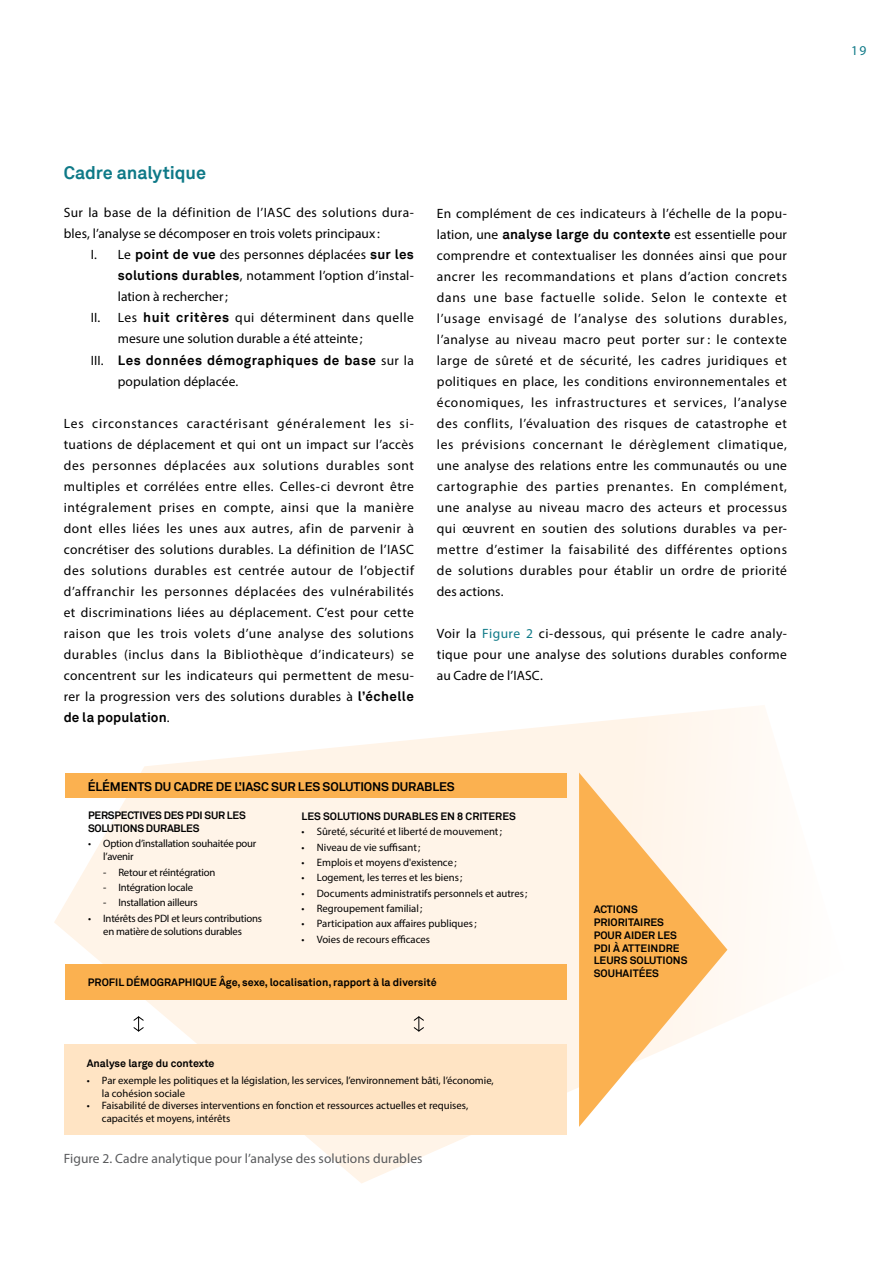
<style>
.page{position:relative;width:893px;height:1263px;background:#fff}
.page>*{position:absolute;margin:0;border:0;box-sizing:border-box;transform-origin:0 0}
.t1{font:700 18px "Akkurat";letter-spacing:-.005em;color:#0e7987}
.t2{font:13.5px/21px "Myriad Pro";letter-spacing:.02em;color:#000;text-align:justify}
.t3{font:13.5px "Myriad Pro";letter-spacing:.005em;color:#58595b}
.t4{font:700 13.5px "Akkurat";letter-spacing:.03em;color:#000}
.t5{font:13.5px "Myriad Pro";color:#000}
.t6{font:700 13.5px "Akkurat";letter-spacing:.01em;color:#000}
.t7{font:13.5px "Myriad Pro";color:#0e7987}
.t8{font:700 12.45px "Akkurat";letter-spacing:-.01em;color:#000}
.t9{font:10.65px/12.9px "Myriad Pro";color:#000}
.t10{font:700 10.65px/12.9px "Akkurat";color:#000}
.t11{font:10.65px/12.9px "Myriad Pro";letter-spacing:-.02em;color:#000}
.t12{font:700 10.65px/12.9px "Akkurat";letter-spacing:-.02em;color:#000}
.s1{font-family:"Akkurat";font-weight:700}
.s2{font-family:"Myriad Pro";font-weight:400}
.s3{color:#0e7987}
</style>
<div class="page">
<svg style="left:54px;top:706px;width:710px;height:477px;fill:#fff4e8"></svg>
<div style="left:64px;top:1044px;width:502px;height:91px;background:#ffe4c4"></div>
<svg style="left:414px;top:1016px;width:10px;height:15px"></svg>
<svg style="left:134px;top:1016px;width:10px;height:15px"></svg>
<svg style="left:579px;top:773px;width:148px;height:354px"></svg>
<div style="left:65px;top:964px;width:501px;height:36px;background:#fbb150"></div>
<div style="left:65px;top:773px;width:501px;height:25px;background:#fbb150"></div>
<h1 class="t1" style="left:64px;top:162px;width:144px">Cadre analytique</h1>
<p class="t2" style="left:64px;top:202px;width:352px">Sur la base de la définition de l’IASC des solutions dura&shy;bles, l’analyse se décomposer en trois volets principaux :</p>
<p class="t2" style="left:91px;top:244px;width:325px">I. Le <span class="s1">point de vue</span> des personnes déplacées <span class="s1">sur les</span></p>
<p class="t2" style="left:118px;top:265px;width:298px"><span class="s1">solutions durables</span>, notamment l’option d’instal-</p>
<p class="t2" style="left:118px;top:286px;width:112px">lation à rechercher;</p>
<p class="t2" style="left:91px;top:307px;width:325px">II. Les <span class="s1">huit critères</span> qui déterminent dans quelle</p>
<p class="t5" style="left:118px;top:331px;width:246px">mesure une solution durable a été atteinte ;</p>
<p class="t4" style="left:91px;top:351px;width:325px"><span class="s2">III.</span> Les données démographiques de base <span class="s2">sur la</span></p>
<p class="t2" style="left:118px;top:370px;width:122px">population déplacée.</p>
<p class="t2" style="left:64px;top:412px;width:352px">Les circonstances caractérisant généralement les si&shy;tuations de déplacement et qui ont un impact sur l’accès des personnes déplacées aux solutions durables sont multiples et corrélées entre elles. Celles-ci devront être intégralement prises en compte, ainsi que la manière dont elles liées les unes aux autres, afin de parvenir à concrétiser des solutions durables. La définition de l’IASC des solutions durables est centrée autour de l’objectif d’affranchir les personnes déplacées des vulnérabilités et discriminations liées au déplacement. C’est pour cette raison que les trois volets d’une analyse des solutions durables (inclus dans la Bibliothèque d’indicateurs) se concentrent sur les indicateurs qui permettent de mesu&shy;rer la progression vers des solutions durables à <span class="s1">l’échelle</span></p>
<p class="t6" style="left:64px;top:708px;width:107px">de la population<span class="s2">.</span></p>
<p class="t2" style="left:437px;top:202px;width:352px">En complément de ces indicateurs à l’échelle de la popu&shy;lation, une <span class="s1">analyse large du contexte</span> est essentielle pour comprendre et contextualiser les données ainsi que pour ancrer les recommandations et plans d’action concrets dans une base factuelle solide. Selon le contexte et l’usage envisagé de l’analyse des solutions durables, l’analyse au niveau macro peut porter sur : le contexte large de sûreté et de sécurité, les cadres juridiques et politiques en place, les conditions environnementales et économiques, les infrastructures et services, l’analyse des conflits, l’évaluation des risques de catastrophe et les prévisions concernant le dérèglement climatique, une analyse des relations entre les communautés ou une cartographie des parties prenantes. En complément, une analyse au niveau macro des acteurs et processus qui œuvrent en soutien des solutions durables va per&shy;mettre d’estimer la faisabilité des différentes options de solutions durables pour établir un ordre de priorité des actions.</p>
<p class="t2" style="left:437px;top:622px;width:352px">Voir la <span class="s3">Figure 2</span> ci-dessous, qui présente le cadre analy&shy;tique pour une analyse des solutions durables conforme au Cadre de l’IASC.</p>
<p class="t8" style="left:88px;top:778px;width:368px">ÉLÉMENTS DU CADRE DE L’IASC SUR LES SOLUTIONS DURABLES</p>
<p class="t12" style="left:88px;top:809px;width:159px">PERSPECTIVES DES PDI SUR LES<br>SOLUTIONS DURABLES</p>
<p class="t11" style="left:103px;top:837px;width:155px;text-indent:-15px">• Option d’installation souhaitée pour l’avenir</p>
<p class="t11" style="left:103px;top:865px;width:114px">- Retour et réintégration</p>
<p class="t11" style="left:103px;top:881px;width:91px">- Intégration locale</p>
<p class="t11" style="left:103px;top:896px;width:96px">- Installation ailleurs</p>
<p class="t11" style="left:88px;top:911px;width:176px;text-align:center">• Intérêts des PDI et leurs contributions en matière de solutions durables</p>
<p class="t10" style="left:302px;top:810px;width:216px">LES SOLUTIONS DURABLES EN 8 CRITERES</p>
<p class="t9" style="left:302px;top:825px;width:202px">• Sûreté, sécurité et liberté de mouvement;</p>
<p class="t9" style="left:302px;top:840px;width:120px">• Niveau de vie suffisant;</p>
<p class="t9" style="left:302px;top:856px;width:156px">• Emplois et moyens d'existence;</p>
<p class="t9" style="left:302px;top:871px;width:162px">• Logement, les terres et les biens;</p>
<p class="t9" style="left:302px;top:886px;width:227px">• Documents administratifs personnels et autres;</p>
<p class="t9" style="left:302px;top:902px;width:122px">• Regroupement familial ;</p>
<p class="t9" style="left:302px;top:917px;width:177px">• Participation aux affaires publiques;</p>
<p class="t9" style="left:302px;top:932px;width:130px">• Voies de recours efficaces</p>
<p class="t10" style="left:88px;top:976px;width:350px">PROFIL DÉMOGRAPHIQUE Âge, sexe, localisation, rapport à la diversité</p>
<p class="t10" style="left:87px;top:1056px;width:129px">Analyse large du contexte</p>
<p class="t9" style="left:102px;top:1073px;width:393px;text-indent:-15px">• Par exemple les politiques et la législation, les services, l’environnement bâti, l’économie, la cohésion sociale</p>
<p class="t9" style="left:102px;top:1099px;width:368px;text-indent:-15px">• Faisabilité de diverses interventions en fonction et ressources actuelles et requises, capacités et moyens, intérêts</p>
<p class="t3" style="left:64px;top:1150px;width:360px">Figure 2. Cadre analytique pour l’analyse des solutions durables</p>
<p class="t10" style="left:594px;top:903px;width:95px">ACTIONS<br>PRIORITAIRES<br>POUR AIDER LES<br>PDI À ATTEINDRE<br>LEURS SOLUTIONS<br>SOUHAITÉES</p>
<p class="t7" style="left:851px;top:43px;width:17px">19</p>
</div>
